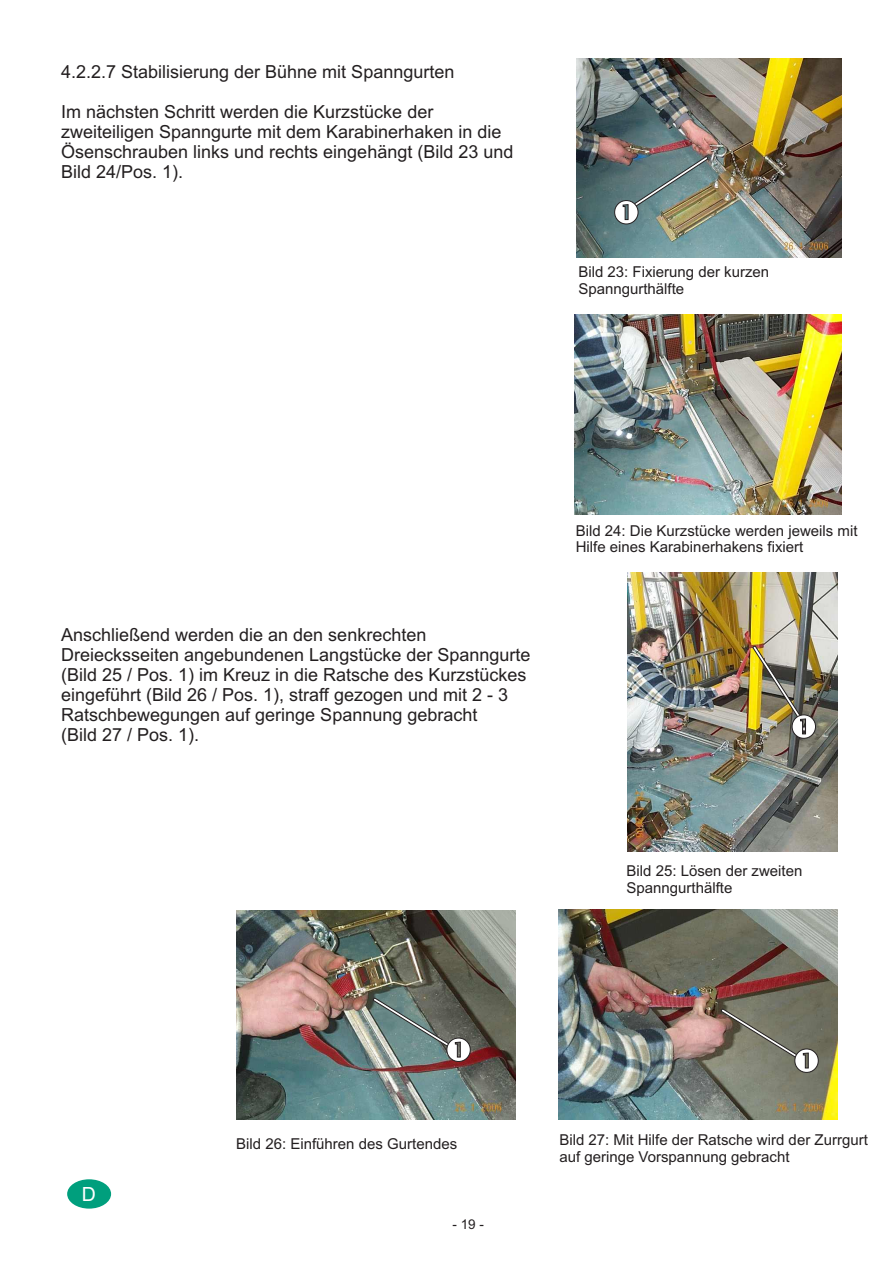
<style>
.page{position:relative;width:893px;height:1263px;background:#fff}
.page>*{position:absolute;margin:0;border:0;box-sizing:border-box;transform-origin:0 0}
.t1{font:19.5px "Arial";color:#fff}
.t2{font:18px/20.1px "Arial";color:#231f20}
.t3{font:15px/16.8px "Arial";color:#231f20}
.t4{font:13.5px "Arial";color:#231f20}
</style>
<div class="page">
<img style="left:577px;top:58px;width:265px;height:199px">
<img style="left:575px;top:314px;width:267px;height:200px">
<img style="left:628px;top:572px;width:209px;height:280px">
<img style="left:236px;top:910px;width:280px;height:210px">
<img style="left:558px;top:910px;width:280px;height:209px">
<img style="left:614px;top:156px;width:94px;height:68px">
<svg style="left:373px;top:997px;width:98px;height:65px"></svg>
<svg style="left:721px;top:1008px;width:98px;height:65px"></svg>
<img style="left:753px;top:646px;width:63px;height:93px">
<div style="left:67px;top:1179px;width:44px;height:29px;background:#009f7d;border-radius:50%"></div>
<p class="t2" style="left:61px;top:63px;width:395px">4.2.2.7 Stabilisierung der Bühne mit Spanngurten</p>
<p class="t2" style="left:61px;top:103px;width:454px">Im nächsten Schritt werden die Kurzstücke der zweiteiligen Spanngurte mit dem Karabinerhaken in die Ösenschrauben links und rechts eingehängt (Bild 23 und Bild 24/Pos. 1).</p>
<p class="t3" style="left:578px;top:264px;width:192px">Bild 23: Fixierung der kurzen<br>Spanngurthälfte</p>
<p class="t2" style="left:61px;top:626px;width:471px">Anschließend werden die an den senkrechten Dreiecksseiten angebundenen Langstücke der Spanngurte (Bild 25 / Pos. 1) im Kreuz in die Ratsche des Kurzstückes eingeführt (Bild 26 / Pos. 1), straff gezogen und mit 2 - 3<br>Ratschbewegungen auf geringe Spannung gebracht<br>(Bild 27 / Pos. 1).</p>
<p class="t3" style="left:576px;top:523px;width:283px">Bild 24: Die Kurzstücke werden jeweils mit<br>Hilfe eines Karabinerhakens fixiert</p>
<p class="t3" style="left:626px;top:864px;width:177px">Bild 25: Lösen der zweiten<br>Spanngurthälfte</p>
<p class="t1" style="left:82px;top:1187px;width:16px">D</p>
<p class="t3" style="left:236px;top:1136px;width:222px">Bild 26: Einführen des Gurtendes</p>
<p class="t3" style="left:559px;top:1132px;width:310px">Bild 27: Mit Hilfe der Ratsche wird der Zurrgurt auf geringe Vorspannung gebracht</p>
<p class="t4" style="left:452px;top:1219px;width:33px">- 19 -</p>
</div>
